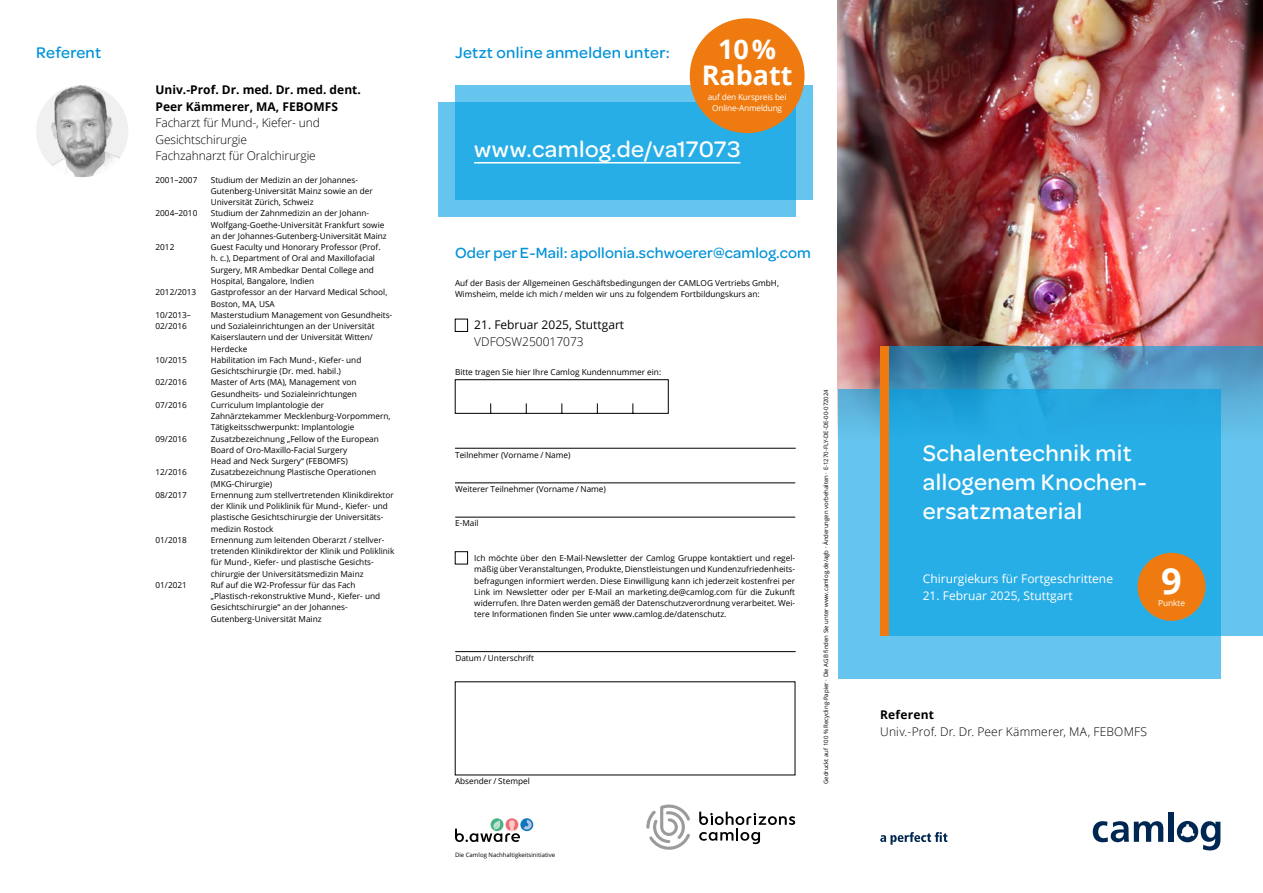
<style>
.page{position:relative;width:1263px;height:893px;background:#fff}
.page>*{position:absolute;margin:0;border:0;box-sizing:border-box;transform-origin:0 0}
.t1{font:700 36px "Open Sans";color:#fff}
.t2{font:700 27px/25.5px "Open Sans";color:#fff;text-align:center}
.t3{font:500 24px/28.8px "Omnes";letter-spacing:.02em;color:#fff}
.t4{font:500 16.5px "Omnes";letter-spacing:.02em;color:#0092d8}
.t5{font:500 15.75px "Omnes";letter-spacing:.01em;color:#0092d8}
.t6{font:300 12px/16.5px "Open Sans";letter-spacing:-.01em;color:#000}
.t7{font:12px "Open Sans";color:#fff}
.t8{font:700 12px/16.5px "Open Sans";color:#000}
.t9{font:300 12px "Open Sans";letter-spacing:.015em;color:#000}
.t10{font:12px "Open Sans";color:#000}
.t11{font:700 12px "Open Sans";letter-spacing:.02em;color:#000}
.t12{font:8.25px/11.2px "Open Sans";color:#000}
.t13{font:8.25px/11.2px "Open Sans";letter-spacing:-.02em;color:#fff;text-align:center}
.t14{font:6px "Open Sans";color:#000}
</style>
<div class="page">
<img style="left:838px;top:0;width:425px;height:389px">
<div style="left:838px;top:389px;width:382px;height:289px;background:#66c5ee"></div>
<svg style="left:889px;top:347px;width:374px;height:289px;background:#32abdf"></svg>
<div style="left:880px;top:347px;width:9px;height:289px;background:#ef7b10"></div>
<div style="left:1137px;top:553px;width:68px;height:68px;background:#ef7b10;border-radius:50%"></div>
<svg style="left:880px;top:832px;width:67px;height:13px"></svg>
<svg style="left:1093px;top:821px;width:70px;height:21px"></svg>
<div style="left:1168px;top:812px;width:6px;height:30px;background:#002751"></div>
<svg style="left:1177px;top:821px;width:43px;height:29px"></svg>
<svg style="left:699px;top:812px;width:96px;height:32px"></svg>
<svg style="left:646px;top:804px;width:44px;height:46px"></svg>
<hr style="left:455px;top:448px;width:341px;height:1px;background:#000">
<hr style="left:455px;top:483px;width:340px;height:1px;background:#000">
<hr style="left:455px;top:517px;width:340px;height:1px;background:#000">
<svg style="left:455px;top:379px;width:214px;height:35px"></svg>
<div style="left:455px;top:319px;width:13px;height:13px;border:1px solid #000"></div>
<div style="left:438px;top:102px;width:357px;height:115px;background:#66c5ee"></div>
<svg style="left:455px;top:85px;width:357px;height:115px;background:#32b1e8"></svg>
<hr style="left:474px;top:162px;width:266px;height:1px;background:#fff">
<svg style="left:505px;top:818px;width:13px;height:13px"></svg>
<svg style="left:491px;top:818px;width:12px;height:13px"></svg>
<svg style="left:520px;top:818px;width:13px;height:13px"></svg>
<svg style="left:455px;top:820px;width:77px;height:22px"></svg>
<img style="left:36px;top:85px;width:92px;height:92px;border-radius:46px">
<hr style="left:455px;top:651px;width:341px;height:1px;background:#000">
<div style="left:455px;top:551px;width:13px;height:13px;border:1px solid #000"></div>
<div style="left:690px;top:18px;width:114px;height:115px;background:#ef7b10;border-radius:50%"></div>
<h3 class="t4" style="left:36px;top:41px;width:67px">Referent</h3>
<h3 class="t8" style="left:156px;top:81px;width:207px">Univ.-Prof. Dr. med. Dr. med. dent.<br>Peer Kämmerer, MA, FEBOMFS</h3>
<h3 class="t6" style="left:156px;top:114px;width:166px">Facharzt für Mund-, Kiefer- und<br>Gesichtschirurgie<br>Fachzahnarzt für Oralchirurgie</h3>
<p class="t12" style="left:156px;top:174px;width:43px">2001–2007</p>
<p class="t12" style="left:211px;top:174px;width:163px">Studium der Medizin an der Johannes-<br>Gutenberg-Universität Mainz sowie an der<br>Universität Zürich, Schweiz</p>
<p class="t12" style="left:156px;top:208px;width:43px">2004–2010</p>
<p class="t12" style="left:211px;top:208px;width:177px">Studium der Zahnmedizin an der Johann-<br>Wolfgang-Goethe-Universität Frankfurt sowie an der Johannes-Gutenberg-Universität Mainz</p>
<p class="t12" style="left:156px;top:241px;width:20px">2012</p>
<p class="t12" style="left:211px;top:241px;width:171px">Guest Faculty und Honorary Professor (Prof. h. c.), Department of Oral and Maxillofacial Surgery, MR Ambedkar Dental College and Hospital, Bangalore, Indien</p>
<p class="t12" style="left:156px;top:286px;width:42px">2012/2013</p>
<p class="t12" style="left:211px;top:286px;width:178px">Gastprofessor an der Harvard Medical School,<br>Boston, MA, USA</p>
<p class="t12" style="left:156px;top:309px;width:37px">10/2013–</p>
<p class="t12" style="left:211px;top:309px;width:183px">Masterstudium Management von Gesundheits-</p>
<p class="t12" style="left:156px;top:320px;width:33px">02/2016</p>
<p class="t12" style="left:211px;top:320px;width:165px">und Sozialeinrichtungen an der Universität<br>Kaiserslautern und der Universität Witten/<br>Herdecke</p>
<p class="t12" style="left:156px;top:354px;width:33px">10/2015</p>
<p class="t12" style="left:211px;top:354px;width:152px">Habilitation im Fach Mund-, Kiefer- und<br>Gesichtschirurgie (Dr. med. habil.)</p>
<p class="t12" style="left:156px;top:376px;width:33px">02/2016</p>
<p class="t12" style="left:211px;top:376px;width:148px">Master of Arts (MA), Management von<br>Gesundheits- und Sozialeinrichtungen</p>
<p class="t12" style="left:156px;top:399px;width:33px">07/2016</p>
<p class="t12" style="left:211px;top:399px;width:181px">Curriculum Implantologie der<br>Zahnärztekammer Mecklenburg-Vorpommern,<br>Tätigkeitsschwerpunkt: Implantologie</p>
<p class="t12" style="left:156px;top:433px;width:33px">09/2016</p>
<p class="t12" style="left:211px;top:433px;width:170px">Zusatzbezeichnung „Fellow of the European<br>Board of Oro-Maxillo-Facial Surgery<br>Head and Neck Surgery“ (FEBOMFS)</p>
<p class="t12" style="left:156px;top:466px;width:33px">12/2016</p>
<p class="t12" style="left:211px;top:466px;width:167px">Zusatzbezeichnung Plastische Operationen (MKG-Chirurgie)</p>
<p class="t12" style="left:156px;top:489px;width:33px">08/2017</p>
<p class="t12" style="left:211px;top:489px;width:184px">Ernennung zum stellvertretenden Klinikdirektor der Klinik und Poliklinik für Mund-, Kiefer- und plastische Gesichtschirurgie der Universitäts&shy;medizin Rostock</p>
<p class="t12" style="left:156px;top:534px;width:33px">01/2018</p>
<p class="t12" style="left:211px;top:534px;width:185px">Ernennung zum leitenden Oberarzt / stellver&shy;tretenden Klinikdirektor der Klinik und Poliklinik für Mund-, Kiefer- und plastische Gesichts&shy;chirurgie der Universitätsmedizin Mainz</p>
<p class="t12" style="left:156px;top:579px;width:33px">01/2021</p>
<p class="t12" style="left:211px;top:579px;width:171px">Ruf auf die W2-Professur für das Fach „Plastisch-rekonstruktive Mund-, Kiefer- und Gesichtschirurgie“ an der Johannes-Gutenberg-Universität Mainz</p>
<h3 class="t4" style="left:455px;top:41px;width:216px">Jetzt online anmelden unter:</h3>
<h2 class="t2" style="left:702px;top:36px;width:92px">10 %<br>Rabatt</h2>
<p class="t13" style="left:708px;top:91px;width:80px">auf den Kurspreis bei<br>Online-Anmeldung</p>
<h3 class="t3" style="left:474px;top:133px;width:268px">www.camlog.de/va17073</h3>
<h3 class="t5" style="left:455px;top:242px;width:357px">Oder per E-Mail: apollonia.schwoerer@camlog.com</h3>
<p class="t12" style="left:455px;top:277px;width:326px">Auf der Basis der Allgemeinen Geschäftsbedingungen der CAMLOG Vertriebs GmbH,<br>Wimsheim, melde ich mich / melden wir uns zu folgendem Fortbildungskurs an:</p>
<h3 class="t10" style="left:474px;top:317px;width:151px">21. Februar 2025, Stuttgart</h3>
<h3 class="t6" style="left:474px;top:333px;width:111px">VDFOSW250017073</h3>
<p class="t12" style="left:455px;top:366px;width:208px">Bitte tragen Sie hier Ihre Camlog Kundennummer ein:</p>
<p class="t12" style="left:455px;top:449px;width:117px">Teilnehmer (Vorname / Name)</p>
<p class="t12" style="left:455px;top:483px;width:152px">Weiterer Teilnehmer (Vorname / Name)</p>
<p class="t12" style="left:455px;top:517px;width:25px">E-Mail</p>
<p class="t12" style="left:474px;top:552px;width:322px;text-align:justify">Ich möchte über den E-Mail-Newsletter der Camlog Gruppe kontaktiert und regel&shy;mäßig über Veranstaltungen, Produkte, Dienstleistungen und Kundenzufriedenheits&shy;befragungen informiert werden. Diese Einwilligung kann ich jederzeit kostenfrei per Link im Newsletter oder per E-Mail an marketing.de@camlog.com für die Zukunft widerrufen. Ihre Daten werden gemäß der Datenschutzverordnung verarbeitet. Wei&shy;tere Informationen finden Sie unter www.camlog.de/datenschutz.</p>
<p class="t12" style="left:455px;top:652px;width:80px">Datum / Unterschrift</p>
<p class="t12" style="left:455px;top:775px;width:76px">Absender / Stempel</p>
<p class="t14" style="left:822px;top:784px;width:396px;rotate:-90deg">Gedruckt auf 100 % Recycling-Papier · Die AGB finden Sie unter www.camlog.de/agb · Änderungen vorbehalten · E-1270-FLY-DE-DE-00-072024</p>
<p class="t14" style="left:455px;top:851px;width:102px">Die Camlog Nachhaltigkeitsinitiative</p>
<h3 class="t3" style="left:923px;top:437px;width:226px">Schalentechnik mit allogenem Knochen&shy;ersatzmaterial</h3>
<h3 class="t7" style="left:923px;top:570px;width:192px">Chirurgiekurs für Fortgeschrittene</h3>
<h3 class="t7" style="left:923px;top:587px;width:151px">21. Februar 2025, Stuttgart</h3>
<h1 class="t1" style="left:1161px;top:555px;width:22px">9</h1>
<p class="t13" style="left:1158px;top:597px;width:28px">Punkte</p>
<h3 class="t11" style="left:880px;top:706px;width:55px">Referent</h3>
<h3 class="t9" style="left:880px;top:723px;width:268px">Univ.-Prof. Dr. Dr. Peer Kämmerer, MA, FEBOMFS</h3>
</div>
